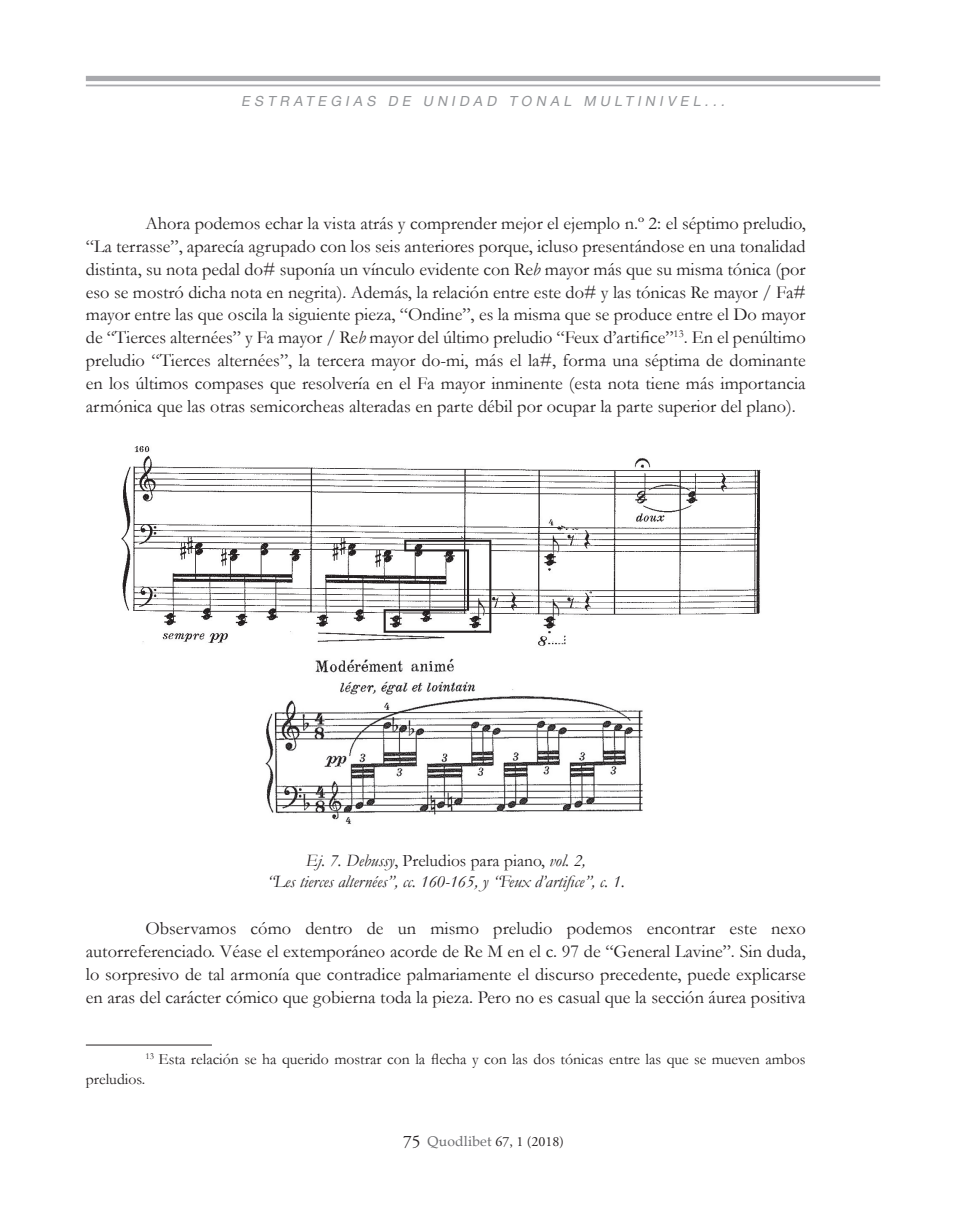
<style>
.page{position:relative;width:976px;height:1224px;background:#fff}
.page>*{position:absolute;margin:0;border:0;box-sizing:border-box;transform-origin:0 0}
.t1{font:18.38px/22.8px "Garamond";color:#231f20;text-align:justify}
.t2{font:italic 17.5px/21px "Garamond";color:#231f20;text-align:center}
.t3{font:15.75px "Garamond";color:#231f20}
.t4{font:italic 14px "Helvetica Neue LT Std";color:#939598}
.t5{font:14px "Adobe Garamond Pro";color:#231f20}
.s1{font-style:italic}
.s2{font-style:normal}
.s3{font-size:17.5px}
.s4{font-family:"Book Antiqua";color:#6c6d70}
</style>
<div class="page">
<div style="left:86px;top:76px;width:793px;height:5px;background:#a8a9ad"></div>
<hr style="left:86px;top:85px;width:793px;height:1px;background:#a8a9ad">
<img style="left:121px;top:446px;width:640px;height:378px">
<hr style="left:86px;top:1044px;width:126px;height:1px;background:#231f20">
<p class="t4" style="left:241px;top:92px;width:487px">ESTRATEGIAS DE UNIDAD TONAL MULTINIVEL...</p>
<p class="t1" style="left:86px;top:212px;width:721px;text-indent:60px">Ahora podemos echar la vista atrás y comprender mejor el ejemplo n.º 2: el séptimo preludio, “La terrasse”, aparecía agrupado con los seis anteriores porque, icluso presentándose en una tonalidad distinta, su nota pedal do# suponía un vínculo evidente con Re<span class="s1">b</span> mayor más que su misma tónica (por eso se mostró dicha nota en negrita). Además, la relación entre este do# y las tónicas Re mayor / Fa# mayor entre las que oscila la siguiente pieza, “Ondine”, es la misma que se produce entre el Do mayor de “Tierces alternées” y Fa mayor / Re<span class="s1">b</span> mayor del último preludio “Feux d’artifice”<sup>13</sup>. En el penúltimo preludio “Tierces alternées”, la tercera mayor do-mi, más el la#, forma una séptima de dominante en los últimos compases que resolvería en el Fa mayor inminente (esta nota tiene más importancia armónica que las otras semicorcheas alteradas en parte débil por ocupar la parte superior del plano).</p>
<p class="t2" style="left:267px;top:849px;width:359px">Ej. 7. Debussy<span class="s2">, Preludios para piano,</span> vol. 2,<br>“Les tierces alternées”, cc. 160-165, y “Feux d’artifice”, c. 1.</p>
<p class="t1" style="left:86px;top:916px;width:721px;text-indent:60px">Observamos cómo dentro de un mismo preludio podemos encontrar este nexo autorreferenciado. Véase el extemporáneo acorde de Re M en el c. 97 de “General Lavine”. Sin duda, lo sorpresivo de tal armonía que contradice palmariamente el discurso precedente, puede explicarse en aras del carácter cómico que gobierna toda la pieza. Pero no es casual que la sección áurea positiva</p>
<p class="t3" style="left:145px;top:1048px;width:661px"><sup>13</sup> Esta relación se ha querido mostrar con la flecha y con las dos tónicas entre las que se mueven ambos</p>
<p class="t3" style="left:86px;top:1067px;width:61px">preludios.</p>
<p class="t5" style="left:403px;top:1133px;width:162px"><span class="s3">75</span> <span class="s4">Quodlibet</span> 67, 1 (2018)</p>
</div>
